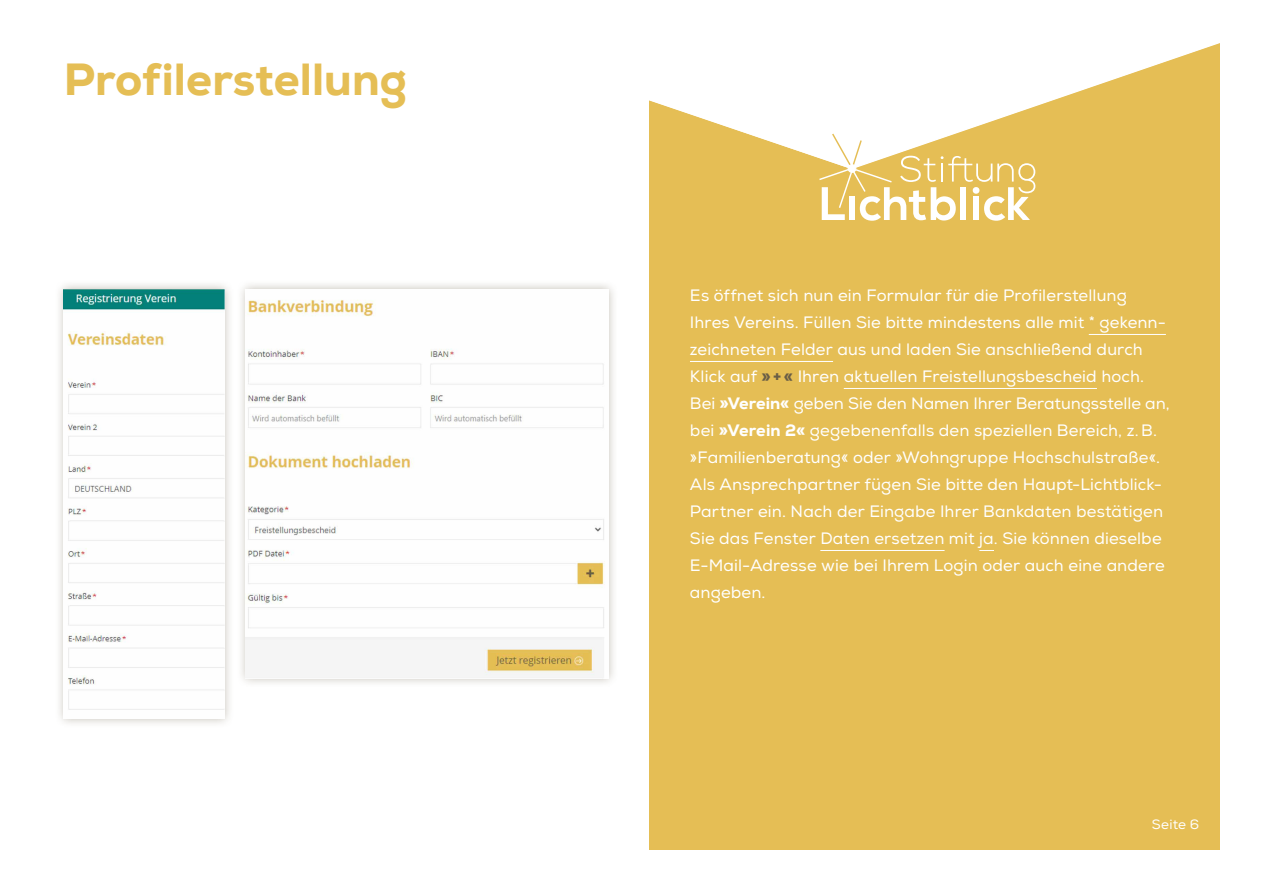
<style>
.page{position:relative;width:1263px;height:893px;background:#fff}
.page>*{position:absolute;margin:0;border:0;box-sizing:border-box;transform-origin:0 0}
.t1{font:800 45px "Nexa";color:#e5be55}
.t2{font:16.5px/27px "Nexa";letter-spacing:.01em;color:#fff}
.t3{font:13.5px "Nexa";letter-spacing:.015em;color:#fff}
.s1{font-weight:800;color:#6a5e46}
.s2{font-weight:800}
</style>
<div class="page">
<div style="left:649px;top:181px;width:571px;height:669px;background:#e5be55"></div>
<svg style="left:649px;top:100px;width:173px;height:84px"></svg>
<svg style="left:818px;top:43px;width:402px;height:138px"></svg>
<svg style="left:822px;top:132px;width:213px;height:89px"></svg>
<div style="left:973px;top:197px;width:6px;height:23px;background:#fff"></div>
<hr style="left:1089px;top:334px;width:77px;height:1px;background:#fff">
<hr style="left:690px;top:361px;width:143px;height:1px;background:#fff">
<hr style="left:844px;top:388px;width:253px;height:1px;background:#fff">
<hr style="left:820px;top:550px;width:124px;height:1px;background:#fff">
<svg style="left:979px;top:550px;width:15px;height:1px"></svg>
<div style="left:236px;top:280px;width:382px;height:408px;background:#6a5e46;opacity:.4"></div>
<img style="left:246px;top:289px;width:362px;height:389px">
<div style="left:54px;top:280px;width:181px;height:448px;background:#6a5e46;opacity:.4"></div>
<img style="left:64px;top:289px;width:161px;height:429px">
<h1 class="t1" style="left:64px;top:51px;width:345px">Profilerstellung</h1>
<p class="t2" style="left:690px;top:282px;width:481px">Es öffnet sich nun ein Formular für die Profilerstellung Ihres Vereins. Füllen Sie bitte mindestens alle mit * gekenn&shy;zeichneten Felder aus und laden Sie anschließend durch Klick auf <span class="s1">» + «</span> Ihren aktuellen Freistellungsbescheid hoch.<br>Bei <span class="s2">»Verein«</span> geben Sie den Namen Ihrer Beratungsstelle an, bei <span class="s2">»Verein 2«</span> gegebenenfalls den speziellen Bereich, z. B. »Familienberatung« oder »Wohngruppe Hochschulstraße«.<br>Als Ansprechpartner fügen Sie bitte den Haupt-Lichtblick-Partner ein. Nach der Eingabe Ihrer Bankdaten bestätigen Sie das Fenster Daten ersetzen mit ja. Sie können dieselbe E-Mail-Adresse wie bei Ihrem Login oder auch eine andere angeben.</p>
<p class="t3" style="left:1152px;top:816px;width:49px">Seite 6</p>
</div>
